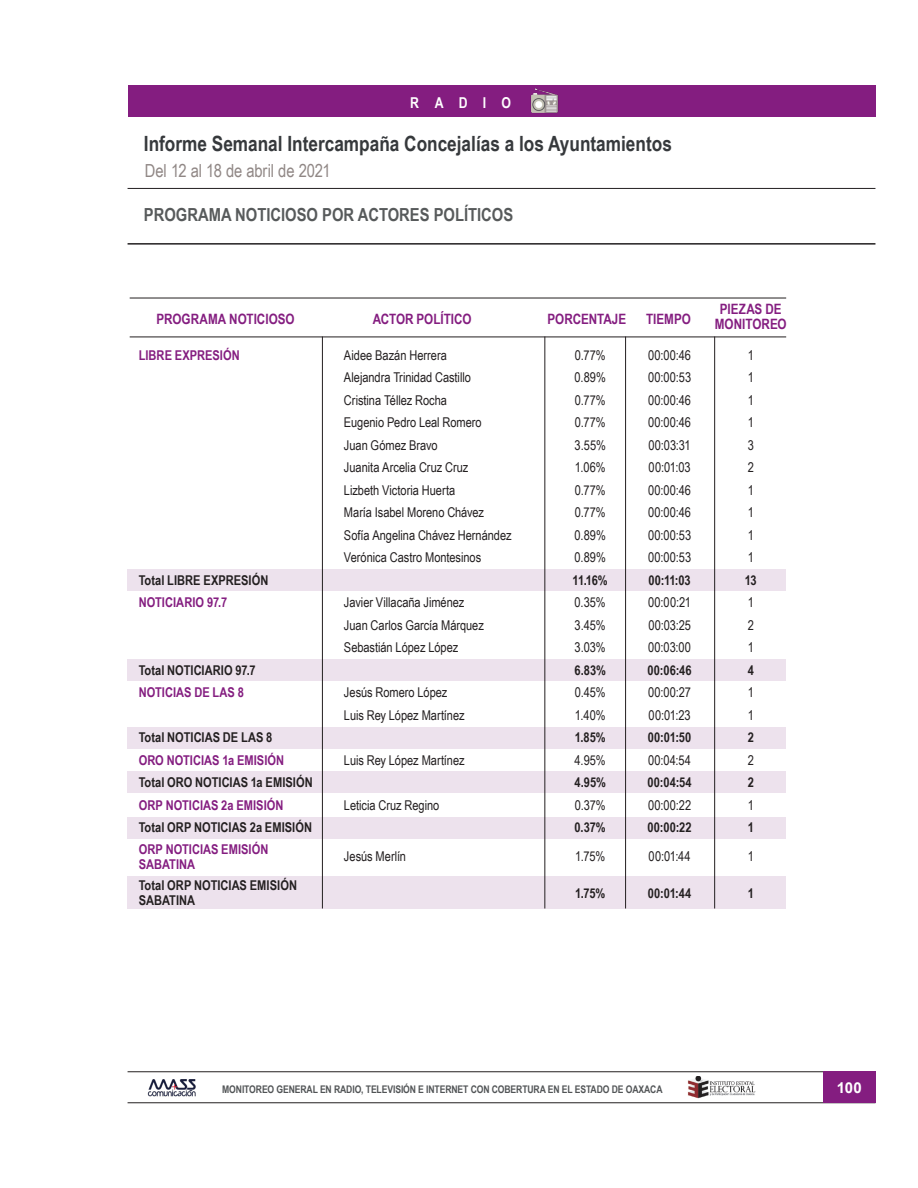
<style>
.page{position:relative;width:918px;height:1188px;background:#fff}
.page>*{position:absolute;margin:0;border:0;box-sizing:border-box;transform-origin:0 0}
.INFORME_SEMANAL{font:700 21px "Arial Narrow";color:#36393c}
.TITULOS_DE_CONTENIDO{font:700 18px "Arial Narrow";color:#575a5b}
.t1{font:18px "Arial Narrow";letter-spacing:-.005em;color:#908785}
.RADIO_TV_INTERNET{font:700 15px "Arial Narrow";letter-spacing:1.01em;color:#fff}
.t2{font:700 15px "Arial";color:#fff}
.TITULITO_TABLA_CUADR{font:700 14.25px "Arial Narrow";color:#841d80}
.TABLAS_1{font:13.5px "Arial Narrow";letter-spacing:-.005em;color:#231f20}
.TABLAS_1-2{font:700 13.5px "Arial Narrow";letter-spacing:.005em;color:#231f20}
.TABLAS_1-3{font:700 13.5px "Arial Narrow";letter-spacing:.005em;color:#841d80}
.t3{font:700 10.5px "Arial Narrow";letter-spacing:-.01em;color:#515456}
</style>
<div class="page">
<hr style="left:128px;top:1072px;width:747px;height:1px;background:#231f20">
<hr style="left:128px;top:1103px;width:747px;height:1px;background:#231f20">
<div style="left:823px;top:1072px;width:52px;height:31px;background:#841d80"></div>
<img style="left:147px;top:1079px;width:49px;height:18px">
<img style="left:687px;top:1077px;width:69px;height:22px">
<div style="left:128px;top:876px;width:658px;height:33px;background:#ede2ed"></div>
<div style="left:128px;top:728px;width:658px;height:21px;background:#ede2ed"></div>
<div style="left:128px;top:817px;width:658px;height:21px;background:#ede2ed"></div>
<div style="left:128px;top:771px;width:658px;height:21px;background:#ede2ed"></div>
<div style="left:128px;top:570px;width:658px;height:21px;background:#ede2ed"></div>
<div style="left:128px;top:659px;width:658px;height:21px;background:#ede2ed"></div>
<hr style="left:625px;top:337px;width:1px;height:572px;background:#231f20">
<hr style="left:322px;top:337px;width:1px;height:572px;background:#231f20">
<hr style="left:714px;top:337px;width:1px;height:572px;background:#231f20">
<hr style="left:130px;top:298px;width:656px;height:1px;background:#231f20">
<hr style="left:130px;top:337px;width:656px;height:1px;background:#231f20">
<hr style="left:544px;top:337px;width:1px;height:572px;background:#231f20">
<hr style="left:128px;top:243px;width:747px;height:2px;background:#231f20">
<hr style="left:128px;top:188px;width:747px;height:1px;background:#231f20">
<div style="left:128px;top:85px;width:747px;height:32px;background:#841d80"></div>
<img style="left:530px;top:88px;width:29px;height:25px">
<p class="RADIO_TV_INTERNET" style="left:410px;top:91px;width:102px">RADIO</p>
<p class="INFORME_SEMANAL" style="left:144px;top:128px;width:529px">Informe Semanal Intercampaña Concejalías a los Ayuntamientos</p>
<p class="t1" style="left:145px;top:158px;width:187px">Del 12 al 18 de abril de 2021</p>
<p class="TITULOS_DE_CONTENIDO" style="left:144px;top:201px;width:371px">PROGRAMA NOTICIOSO POR ACTORES POLÍTICOS</p>
<p class="TITULITO_TABLA_CUADR" style="left:157px;top:308px;width:139px">PROGRAMA NOTICIOSO</p>
<p class="TITULITO_TABLA_CUADR" style="left:373px;top:308px;width:100px">ACTOR POLÍTICO</p>
<p class="TITULITO_TABLA_CUADR" style="left:548px;top:308px;width:80px">PORCENTAJE</p>
<p class="TITULITO_TABLA_CUADR" style="left:646px;top:308px;width:46px">TIEMPO</p>
<p class="TITULITO_TABLA_CUADR" style="left:720px;top:298px;width:63px">PIEZAS DE</p>
<p class="TITULITO_TABLA_CUADR" style="left:715px;top:313px;width:73px">MONITOREO</p>
<p class="TABLAS_1-3" style="left:139px;top:345px;width:103px">LIBRE EXPRESIÓN</p>
<p class="TABLAS_1" style="left:344px;top:345px;width:104px">Aidee Bazán Herrera</p>
<p class="TABLAS_1" style="left:575px;top:345px;width:32px">0.77%</p>
<p class="TABLAS_1" style="left:648px;top:345px;width:44px">00:00:46</p>
<p class="TABLAS_1" style="left:748px;top:345px;width:8px">1</p>
<p class="TABLAS_1" style="left:344px;top:368px;width:129px">Alejandra Trinidad Castillo</p>
<p class="TABLAS_1" style="left:575px;top:368px;width:33px">0.89%</p>
<p class="TABLAS_1" style="left:648px;top:368px;width:45px">00:00:53</p>
<p class="TABLAS_1" style="left:748px;top:368px;width:8px">1</p>
<p class="TABLAS_1" style="left:344px;top:390px;width:105px">Cristina Téllez Rocha</p>
<p class="TABLAS_1" style="left:575px;top:390px;width:32px">0.77%</p>
<p class="TABLAS_1" style="left:648px;top:390px;width:44px">00:00:46</p>
<p class="TABLAS_1" style="left:748px;top:390px;width:8px">1</p>
<p class="TABLAS_1" style="left:344px;top:413px;width:139px">Eugenio Pedro Leal Romero</p>
<p class="TABLAS_1" style="left:575px;top:413px;width:32px">0.77%</p>
<p class="TABLAS_1" style="left:648px;top:413px;width:44px">00:00:46</p>
<p class="TABLAS_1" style="left:748px;top:413px;width:8px">1</p>
<p class="TABLAS_1" style="left:344px;top:435px;width:95px">Juan Gómez Bravo</p>
<p class="TABLAS_1" style="left:575px;top:435px;width:33px">3.55%</p>
<p class="TABLAS_1" style="left:649px;top:435px;width:44px">00:03:31</p>
<p class="TABLAS_1" style="left:748px;top:435px;width:8px">3</p>
<p class="TABLAS_1" style="left:344px;top:458px;width:126px">Juanita Arcelia Cruz Cruz</p>
<p class="TABLAS_1" style="left:575px;top:458px;width:32px">1.06%</p>
<p class="TABLAS_1" style="left:649px;top:458px;width:44px">00:01:03</p>
<p class="TABLAS_1" style="left:748px;top:458px;width:8px">2</p>
<p class="TABLAS_1" style="left:344px;top:480px;width:113px">Lizbeth Victoria Huerta</p>
<p class="TABLAS_1" style="left:575px;top:480px;width:32px">0.77%</p>
<p class="TABLAS_1" style="left:648px;top:480px;width:44px">00:00:46</p>
<p class="TABLAS_1" style="left:748px;top:480px;width:8px">1</p>
<p class="TABLAS_1" style="left:344px;top:503px;width:142px">María Isabel Moreno Chávez</p>
<p class="TABLAS_1" style="left:575px;top:503px;width:32px">0.77%</p>
<p class="TABLAS_1" style="left:648px;top:503px;width:44px">00:00:46</p>
<p class="TABLAS_1" style="left:748px;top:503px;width:8px">1</p>
<p class="TABLAS_1" style="left:344px;top:525px;width:169px">Sofía Angelina Chávez Hernández</p>
<p class="TABLAS_1" style="left:575px;top:525px;width:33px">0.89%</p>
<p class="TABLAS_1" style="left:648px;top:525px;width:45px">00:00:53</p>
<p class="TABLAS_1" style="left:748px;top:525px;width:8px">1</p>
<p class="TABLAS_1" style="left:344px;top:548px;width:139px">Verónica Castro Montesinos</p>
<p class="TABLAS_1" style="left:575px;top:548px;width:33px">0.89%</p>
<p class="TABLAS_1" style="left:648px;top:548px;width:45px">00:00:53</p>
<p class="TABLAS_1" style="left:748px;top:548px;width:8px">1</p>
<p class="TABLAS_1-2" style="left:139px;top:570px;width:131px">Total LIBRE EXPRESIÓN</p>
<p class="TABLAS_1-2" style="left:573px;top:570px;width:37px">11.16%</p>
<p class="TABLAS_1-2" style="left:648px;top:570px;width:44px">00:11:03</p>
<p class="TABLAS_1-2" style="left:745px;top:570px;width:13px">13</p>
<p class="TABLAS_1-3" style="left:139px;top:592px;width:90px">NOTICIARIO 97.7</p>
<p class="TABLAS_1" style="left:344px;top:593px;width:122px">Javier Villacaña Jiménez</p>
<p class="TABLAS_1" style="left:575px;top:593px;width:33px">0.35%</p>
<p class="TABLAS_1" style="left:648px;top:593px;width:44px">00:00:21</p>
<p class="TABLAS_1" style="left:748px;top:593px;width:8px">1</p>
<p class="TABLAS_1" style="left:344px;top:615px;width:141px">Juan Carlos García Márquez</p>
<p class="TABLAS_1" style="left:575px;top:615px;width:33px">3.45%</p>
<p class="TABLAS_1" style="left:648px;top:615px;width:44px">00:03:25</p>
<p class="TABLAS_1" style="left:748px;top:615px;width:8px">2</p>
<p class="TABLAS_1" style="left:344px;top:638px;width:116px">Sebastián López López</p>
<p class="TABLAS_1" style="left:575px;top:638px;width:33px">3.03%</p>
<p class="TABLAS_1" style="left:648px;top:638px;width:44px">00:03:00</p>
<p class="TABLAS_1" style="left:748px;top:638px;width:8px">1</p>
<p class="TABLAS_1-2" style="left:139px;top:660px;width:119px">Total NOTICIARIO 97.7</p>
<p class="TABLAS_1-2" style="left:574px;top:660px;width:33px">6.83%</p>
<p class="TABLAS_1-2" style="left:648px;top:660px;width:46px">00:06:46</p>
<p class="TABLAS_1-2" style="left:748px;top:660px;width:8px">4</p>
<p class="TABLAS_1-3" style="left:139px;top:682px;width:107px">NOTICIAS DE LAS 8</p>
<p class="TABLAS_1" style="left:344px;top:683px;width:105px">Jesús Romero López</p>
<p class="TABLAS_1" style="left:575px;top:683px;width:33px">0.45%</p>
<p class="TABLAS_1" style="left:648px;top:683px;width:44px">00:00:27</p>
<p class="TABLAS_1" style="left:748px;top:683px;width:8px">1</p>
<p class="TABLAS_1" style="left:344px;top:705px;width:122px">Luis Rey López Martínez</p>
<p class="TABLAS_1" style="left:575px;top:705px;width:32px">1.40%</p>
<p class="TABLAS_1" style="left:649px;top:705px;width:43px">00:01:23</p>
<p class="TABLAS_1" style="left:748px;top:705px;width:8px">1</p>
<p class="TABLAS_1-2" style="left:139px;top:727px;width:135px">Total NOTICIAS DE LAS 8</p>
<p class="TABLAS_1-2" style="left:575px;top:727px;width:32px">1.85%</p>
<p class="TABLAS_1-2" style="left:648px;top:727px;width:45px">00:01:50</p>
<p class="TABLAS_1-2" style="left:748px;top:727px;width:8px">2</p>
<p class="TABLAS_1-3" style="left:139px;top:750px;width:147px">ORO NOTICIAS 1a EMISIÓN</p>
<p class="TABLAS_1" style="left:344px;top:750px;width:122px">Luis Rey López Martínez</p>
<p class="TABLAS_1" style="left:575px;top:750px;width:33px">4.95%</p>
<p class="TABLAS_1" style="left:648px;top:750px;width:44px">00:04:54</p>
<p class="TABLAS_1" style="left:748px;top:750px;width:8px">2</p>
<p class="TABLAS_1-2" style="left:139px;top:772px;width:176px">Total ORO NOTICIAS 1a EMISIÓN</p>
<p class="TABLAS_1-2" style="left:574px;top:772px;width:33px">4.95%</p>
<p class="TABLAS_1-2" style="left:648px;top:772px;width:46px">00:04:54</p>
<p class="TABLAS_1-2" style="left:748px;top:772px;width:8px">2</p>
<p class="TABLAS_1-3" style="left:139px;top:795px;width:146px">ORP NOTICIAS 2a EMISIÓN</p>
<p class="TABLAS_1" style="left:344px;top:795px;width:97px">Leticia Cruz Regino</p>
<p class="TABLAS_1" style="left:575px;top:795px;width:32px">0.37%</p>
<p class="TABLAS_1" style="left:648px;top:795px;width:45px">00:00:22</p>
<p class="TABLAS_1" style="left:748px;top:795px;width:8px">1</p>
<p class="TABLAS_1-2" style="left:139px;top:817px;width:175px">Total ORP NOTICIAS 2a EMISIÓN</p>
<p class="TABLAS_1-2" style="left:575px;top:817px;width:33px">0.37%</p>
<p class="TABLAS_1-2" style="left:648px;top:817px;width:46px">00:00:22</p>
<p class="TABLAS_1-2" style="left:748px;top:817px;width:8px">1</p>
<p class="TABLAS_1-3" style="left:139px;top:839px;width:131px">ORP NOTICIAS EMISIÓN</p>
<p class="TABLAS_1-3" style="left:139px;top:854px;width:58px">SABATINA</p>
<p class="TABLAS_1" style="left:344px;top:847px;width:64px">Jesús Merlín</p>
<p class="TABLAS_1" style="left:575px;top:847px;width:31px">1.75%</p>
<p class="TABLAS_1" style="left:649px;top:847px;width:44px">00:01:44</p>
<p class="TABLAS_1" style="left:748px;top:847px;width:8px">1</p>
<p class="TABLAS_1-2" style="left:139px;top:875px;width:160px">Total ORP NOTICIAS EMISIÓN</p>
<p class="TABLAS_1-2" style="left:139px;top:890px;width:58px">SABATINA</p>
<p class="TABLAS_1-2" style="left:575px;top:883px;width:32px">1.75%</p>
<p class="TABLAS_1-2" style="left:648px;top:883px;width:45px">00:01:44</p>
<p class="TABLAS_1-2" style="left:748px;top:883px;width:8px">1</p>
<p class="t3" style="left:222px;top:1081px;width:442px">MONITOREO GENERAL EN RADIO, TELEVISIÓN E INTERNET CON COBERTURA EN EL ESTADO DE OAXACA</p>
<p class="t2" style="left:837px;top:1077px;width:26px">100</p>
</div>
